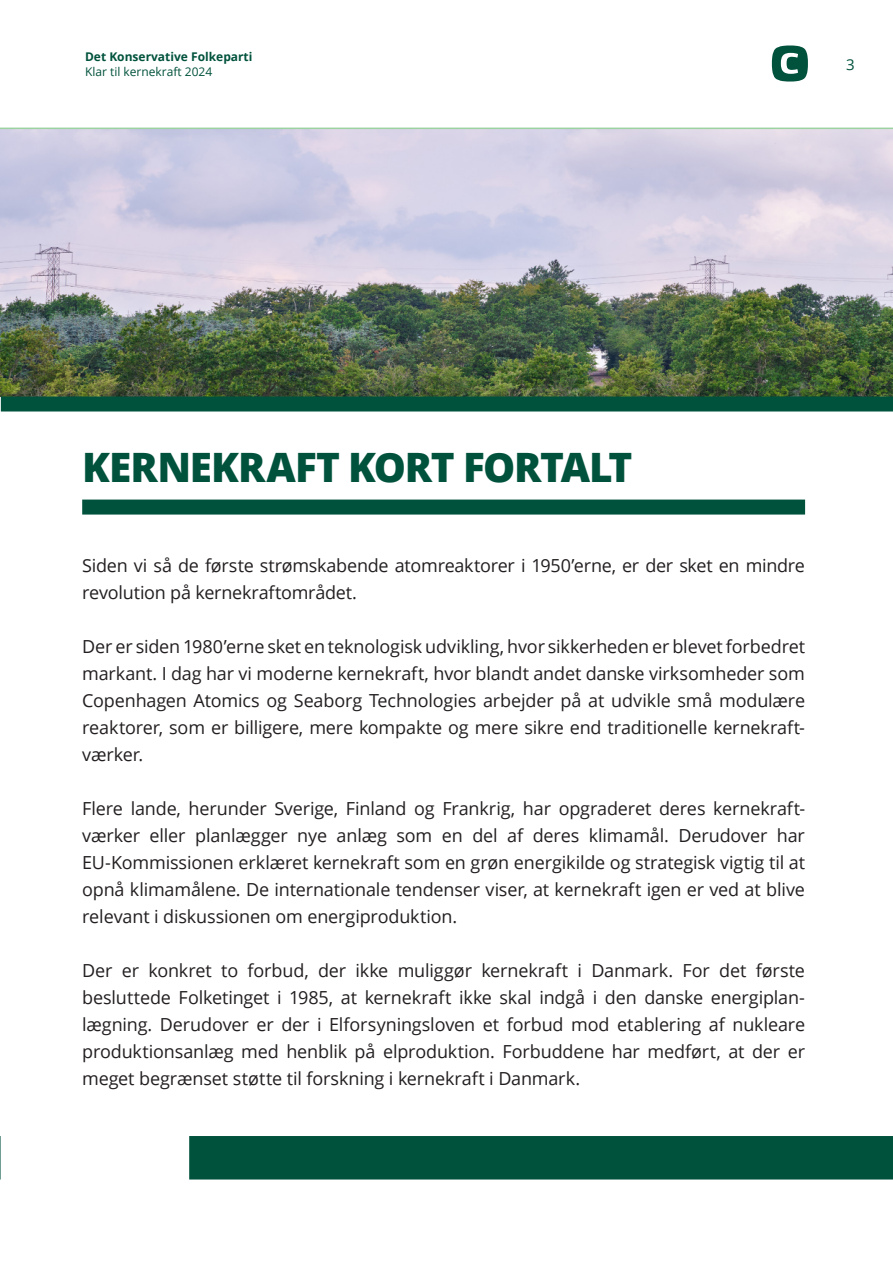
<style>
.page{position:relative;width:893px;height:1263px;background:#fff}
.page>*{position:absolute;margin:0;border:0;box-sizing:border-box;transform-origin:0 0}
.t1{font:800 40.5px "Open Sans";letter-spacing:-.025em;color:#00523c}
.t2{font:18px/27px "Open Sans";letter-spacing:-.01em;color:#231f20;text-align:justify}
.t3{font:15px "Open Sans";color:#00523c}
.t4{font:700 12px "Open Sans";color:#00523c}
.t5{font:12px "Open Sans";color:#00523c}
</style>
<div class="page">
<svg style="left:772px;top:46px;width:36px;height:36px"></svg>
<img style="left:0;top:129px;width:893px;height:267px">
<div style="left:1px;top:396px;width:892px;height:15px;background:#00523c"></div>
<div style="left:82px;top:500px;width:723px;height:15px;background:#00523c"></div>
<div style="left:189px;top:1136px;width:704px;height:43px;background:#00523c"></div>
<hr style="left:0;top:1136px;width:1px;height:43px;background:#00523c">
<hr style="left:0;top:128px;width:893px;height:1px;background:#9cd1a0">
<p class="t4" style="left:85px;top:52px;width:169px">Det Konservative Folkeparti</p>
<p class="t5" style="left:85px;top:65px;width:129px">Klar til kernekraft 2024</p>
<p class="t3" style="left:846px;top:57px;width:10px">3</p>
<h1 class="t1" style="left:82px;top:448px;width:552px">KERNEKRAFT KORT FORTALT</h1>
<p class="t2" style="left:82px;top:553px;width:724px">Siden vi så de første strømskabende atomreaktorer i 1950’erne, er der sket en mindre revolution på kernekraftområdet.</p>
<p class="t2" style="left:82px;top:634px;width:724px">Der er siden 1980’erne sket en teknologisk udvikling, hvor sikkerheden er blevet forbedret markant. I dag har vi moderne kernekraft, hvor blandt andet danske virksomheder som Copenhagen Atomics og Seaborg Technologies arbejder på at udvikle små modulære reaktorer, som er billigere, mere kompakte og mere sikre end traditionelle kernekraft&shy;værker.</p>
<p class="t2" style="left:82px;top:796px;width:724px">Flere lande, herunder Sverige, Finland og Frankrig, har opgraderet deres kernekraft&shy;værker eller planlægger nye anlæg som en del af deres klimamål. Derudover har EU-Kommissionen erklæret kernekraft som en grøn energikilde og strategisk vigtig til at opnå klimamålene. De internationale tendenser viser, at kernekraft igen er ved at blive relevant i diskussionen om energiproduktion.</p>
<p class="t2" style="left:82px;top:958px;width:724px">Der er konkret to forbud, der ikke muliggør kernekraft i Danmark. For det første besluttede Folketinget i 1985, at kernekraft ikke skal indgå i den danske energiplan&shy;lægning. Derudover er der i Elforsyningsloven et forbud mod etablering af nukleare produktionsanlæg med henblik på elproduktion. Forbuddene har medført, at der er meget begrænset støtte til forskning i kernekraft i Danmark.</p>
</div>
